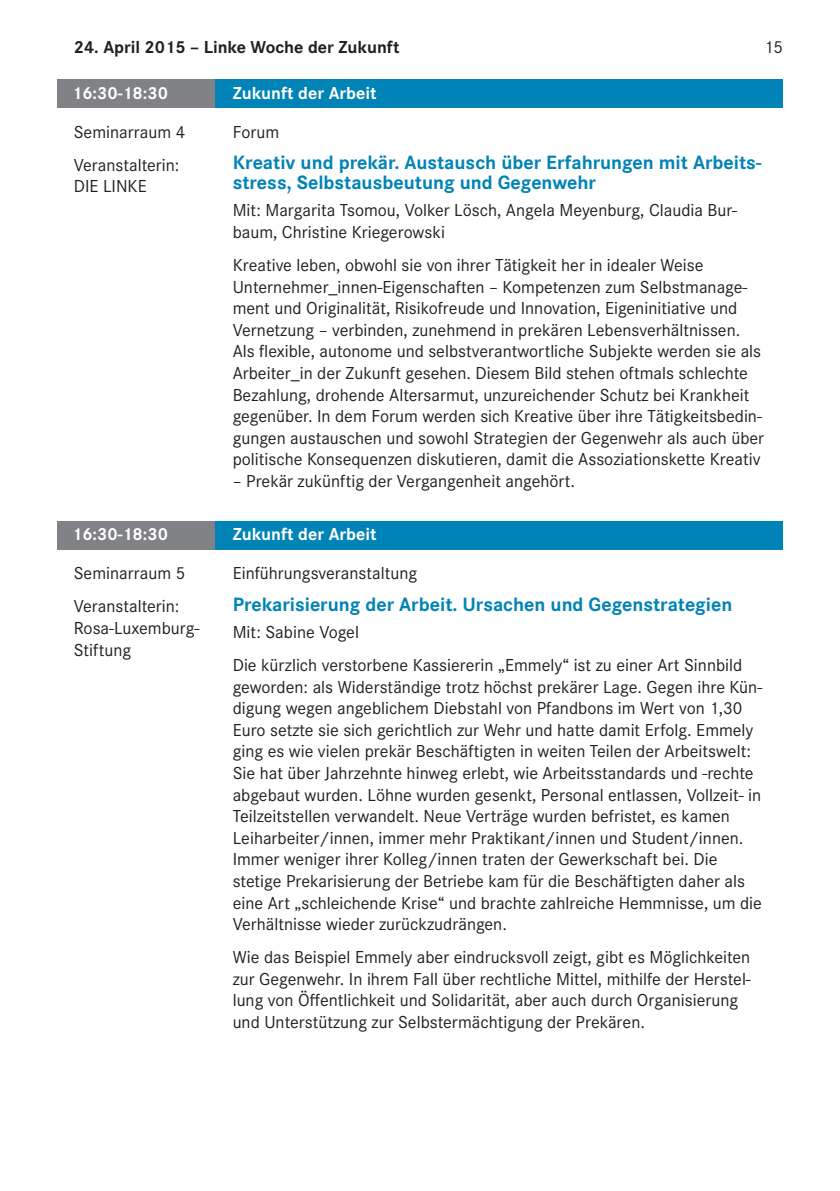
<style>
.page{position:relative;width:840px;height:1191px;background:#fff}
.page>*{position:absolute;margin:0;border:0;box-sizing:border-box;transform-origin:0 0}
.t1{font:700 20px/20px "Corporate S";color:#0083b6}
.t2{font:18px/21.6px "Corporate S";color:#231f20}
.t3{font:700 18px "Corporate S";color:#fff}
.t4{font:700 18px "Corporate S";color:#231f20}
</style>
<div class="page">
<div style="left:57px;top:79px;width:158px;height:29px;background:#808285"></div>
<div style="left:57px;top:521px;width:158px;height:28px;background:#808285"></div>
<div style="left:215px;top:79px;width:567px;height:29px;background:#0083b6"></div>
<div style="left:215px;top:521px;width:567px;height:28px;background:#0083b6"></div>
<p class="t4" style="left:74px;top:37px;width:327px">24. April 2015 – Linke Woche der Zukunft</p>
<p class="t2" style="left:763px;top:37px;width:21px">15</p>
<p class="t3" style="left:72px;top:82px;width:97px">16:30-18:30</p>
<p class="t2" style="left:74px;top:115px;width:113px;line-height:33px">Seminarraum 4<br>Veranstalterin:</p>
<p class="t2" style="left:74px;top:176px;width:74px">DIE LINKE</p>
<p class="t3" style="left:72px;top:524px;width:97px">16:30-18:30</p>
<p class="t2" style="left:74px;top:557px;width:113px;line-height:33px">Seminarraum 5<br>Veranstalterin:</p>
<p class="t2" style="left:74px;top:617px;width:127px">Rosa-Luxemburg-<br>Stiftung</p>
<p class="t3" style="left:232px;top:82px;width:145px">Zukunft der Arbeit</p>
<p class="t2" style="left:232px;top:121px;width:48px">Forum</p>
<p class="t1" style="left:232px;top:153px;width:529px">Kreativ und prekär. Austausch über Erfahrungen mit Arbeits&shy;stress, Selbstausbeutung und Gegenwehr</p>
<p class="t2" style="left:232px;top:200px;width:505px">Mit: Margarita Tsomou, Volker Lösch, Angela Meyenburg, Claudia Bur&shy;baum, Christine Kriegerowski</p>
<p class="t2" style="left:232px;top:254px;width:532px">Kreative leben, obwohl sie von ihrer Tätigkeit her in idealer Weise Unternehmer_innen-Eigenschaften – Kompetenzen zum Selbstmanage&shy;ment und Originalität, Risikofreude und Innovation, Eigeninitiative und Vernetzung – verbinden, zunehmend in prekären Lebensverhältnissen.<br>Als flexible, autonome und selbstverantwortliche Subjekte werden sie als Arbeiter_in der Zukunft gesehen. Diesem Bild stehen oftmals schlechte Bezahlung, drohende Altersarmut, unzureichender Schutz bei Krankheit gegenüber. In dem Forum werden sich Kreative über ihre Tätigkeitsbedin&shy;gungen austauschen und sowohl Strategien der Gegenwehr als auch über politische Konsequenzen diskutieren, damit die Assoziationskette Kreativ</p>
<p class="t2" style="left:232px;top:470px;width:344px">– Prekär zukünftig der Vergangenheit angehört.</p>
<p class="t3" style="left:232px;top:524px;width:145px">Zukunft der Arbeit</p>
<p class="t2" style="left:232px;top:562px;width:186px">Einführungsveranstaltung</p>
<p class="t1" style="left:232px;top:594px;width:501px">Prekarisierung der Arbeit. Ursachen und Gegenstrategien</p>
<p class="t2" style="left:232px;top:615px;width:511px;line-height:33px">Mit: Sabine Vogel<br>Die kürzlich verstorbene Kassiererin „Emmely“ ist zu einer Art Sinnbild</p>
<p class="t2" style="left:232px;top:676px;width:531px">geworden: als Widerständige trotz höchst prekärer Lage. Gegen ihre Kün&shy;digung wegen angeblichem Diebstahl von Pfandbons im Wert von 1,30<br>Euro setzte sie sich gerichtlich zur Wehr und hatte damit Erfolg. Emmely ging es wie vielen prekär Beschäftigten in weiten Teilen der Arbeitswelt:<br>Sie hat über Jahrzehnte hinweg erlebt, wie Arbeitsstandards und -rechte abgebaut wurden. Löhne wurden gesenkt, Personal entlassen, Vollzeit- in Teilzeitstellen verwandelt. Neue Verträge wurden befristet, es kamen Leiharbeiter/innen, immer mehr Praktikant/innen und Student/innen.<br>Immer weniger ihrer Kolleg/innen traten der Gewerkschaft bei. Die stetige Prekarisierung der Betriebe kam für die Beschäftigten daher als eine Art „schleichende Krise“ und brachte zahlreiche Hemmnisse, um die Verhältnisse wieder zurückzudrängen.</p>
<p class="t2" style="left:232px;top:946px;width:519px">Wie das Beispiel Emmely aber eindrucksvoll zeigt, gibt es Möglichkeiten zur Gegenwehr. In ihrem Fall über rechtliche Mittel, mithilfe der Herstel&shy;lung von Öffentlichkeit und Solidarität, aber auch durch Organisierung und Unterstützung zur Selbstermächtigung der Prekären.</p>
</div>
